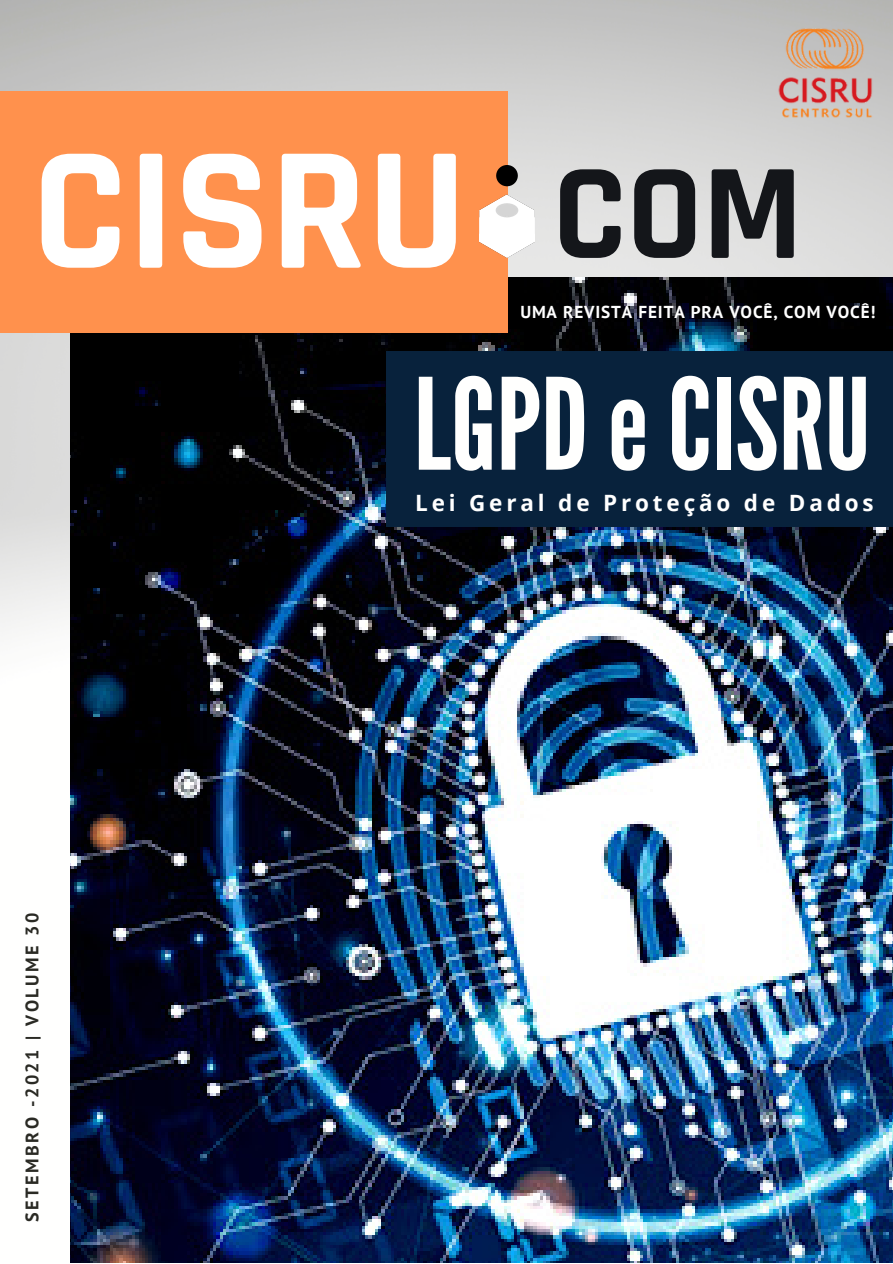
<style>
.page{position:relative;width:893px;height:1264px;background:#fff}
.page>*{position:absolute;margin:0;border:0;box-sizing:border-box;transform-origin:0 0}
.t1{font:700 177.15px "Rajdhani";color:#fff}
.t2{font:700 137.7px "Rajdhani";color:#14161a}
.t3{font:126.45px "League Gothic";color:#fffffe}
.t4{font:700 22.5px "Open Sans";letter-spacing:.17em;color:#fff}
.t5{font:700 18.15px "PT Sans";letter-spacing:.14em;color:#2a2a24}
.t6{font:700 17.25px "PT Sans";letter-spacing:.05em;color:#fff}
</style>
<div class="page">
<img style="left:0;top:0;width:892px;height:632px">
<img style="left:767px;top:26px;width:108px;height:94px">
<img style="left:70px;top:278px;width:822px;height:984px">
<div style="left:0;top:91px;width:507px;height:241px;background:#ff914d"></div>
<img style="left:479px;top:166px;width:55px;height:92px">
<div style="left:386px;top:351px;width:506px;height:175px;background:#08223c"></div>
<h1 class="t1" style="left:32px;top:103px;width:436px">CISRU</h1>
<h2 class="t2" style="left:552px;top:130px;width:251px">COM</h2>
<p class="t6" style="left:520px;top:300px;width:357px">UMA REVISTA FEITA PRA VOCÊ, COM VOCÊ!</p>
<p class="t5" style="left:20px;top:1221px;width:310px;rotate:-90deg">SETEMBRO -2021 | VOLUME 30</p>
<h3 class="t3" style="left:413px;top:351px;width:458px">LGPDeCISRU</h3>
<h3 class="t4" style="left:415px;top:486px;width:460px">Lei Geral de Proteção de Dados</h3>
</div>
